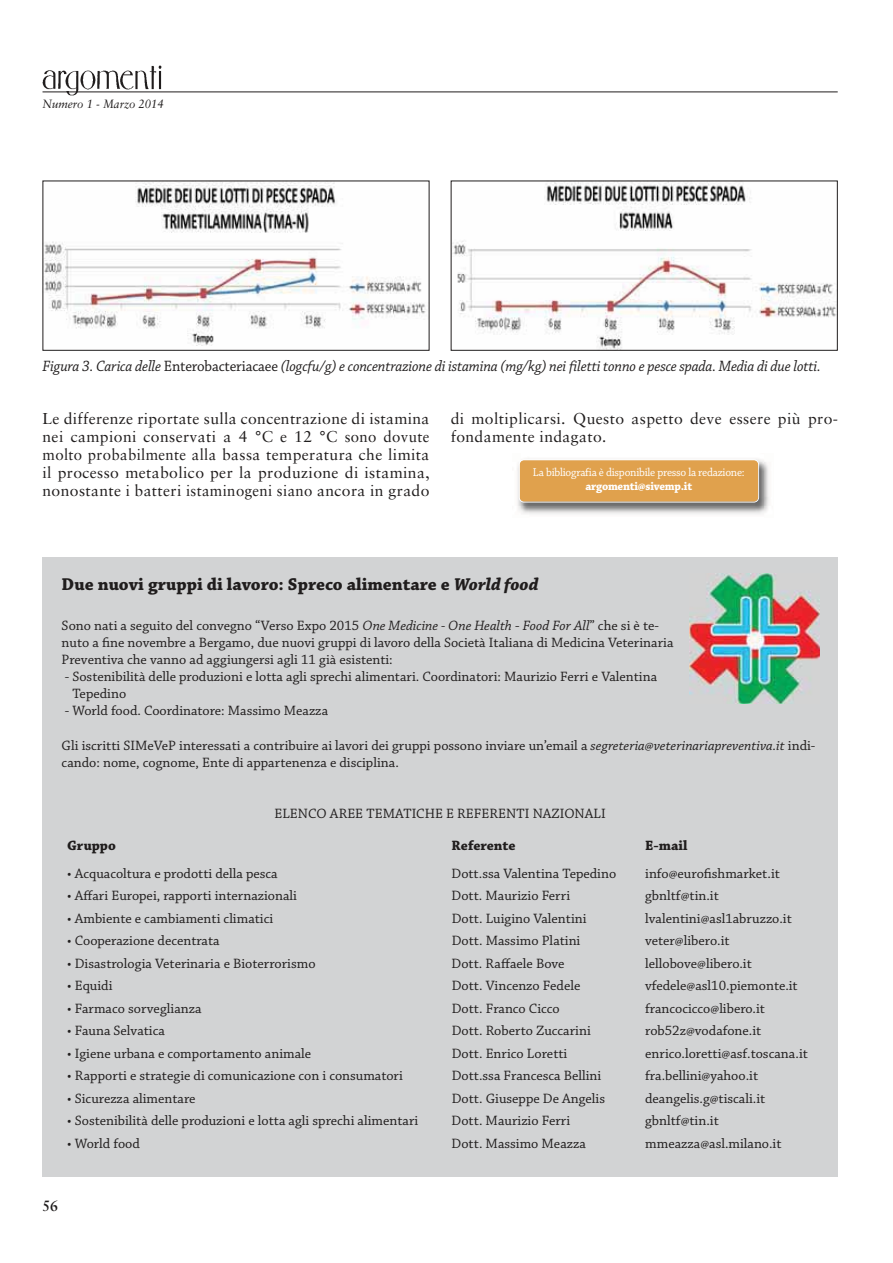
<style>
.page{position:relative;width:893px;height:1263px;background:#fff}
.page>*{position:absolute;margin:0;border:0;box-sizing:border-box;transform-origin:0 0}
.t1{font:700 18px "Chaparral Pro";color:#201d1d}
.t2{font:15.75px/18px "Sabon";letter-spacing:.025em;color:#201d1d;text-align:justify}
.t3{font:italic 15.75px "Chaparral Pro";letter-spacing:-.01em;color:#201d1d;scale:.95 1}
.t4{font:700 15px "Sabon";color:#201d1d;scale:.95 1}
.t5{font:14.25px/17.1px "Chaparral Pro";color:#201d1d}
.t6{font:700 14.25px "Chaparral Pro";color:#201d1d}
.t7{font:12px "Chaparral Pro";letter-spacing:-.02em;color:#fff;scale:.95 1}
.t8{font:700 12px "Chaparral Pro";letter-spacing:-.02em;color:#fff;scale:.95 1}
.t9{font:italic 12px "Sabon";color:#201d1d;scale:.95 1}
.s1{font-style:normal}
.s2{font-style:italic}
</style>
<div class="page">
<hr style="left:43px;top:91px;width:795px;height:1px;background:#201d1d">
<img style="left:43px;top:66px;width:119px;height:30px">
<img style="left:45px;top:183px;width:381px;height:163px">
<div style="left:43px;top:181px;width:386px;height:170px;border:1px solid #201d1d"></div>
<img style="left:453px;top:183px;width:383px;height:166px">
<div style="left:451px;top:181px;width:387px;height:170px;border:1px solid #201d1d"></div>
<img style="left:517px;top:459px;width:252px;height:55px">
<svg style="left:519px;top:459px;width:240px;height:44px"></svg>
<div style="left:43px;top:557px;width:795px;height:619px;background:#d2d3d4"></div>
<img style="left:690px;top:574px;width:129px;height:129px">
<p class="t9" style="left:43px;top:99px;width:129px">Numero 1 - Marzo 2014</p>
<p class="t3" style="left:43px;top:360px;width:821px">Figura 3. Carica delle <span class="s1">Enterobacteriacaee</span> (logcfu/g) e concentrazione di istamina (mg/kg) nei filetti tonno e pesce spada. Media di due lotti.</p>
<p class="t2" style="left:43px;top:411px;width:388px">Le differenze riportate sulla concentrazione di istamina nei campioni conservati a 4 °C e 12 °C sono dovute molto probabilmente alla bassa temperatura che limita il processo metabolico per la produzione di istamina, nonostante i batteri istaminogeni siano ancora in grado</p>
<p class="t2" style="left:451px;top:411px;width:389px">di moltiplicarsi. Questo aspetto deve essere più pro&shy;fondamente indagato.</p>
<p class="t7" style="left:533px;top:467px;width:225px">La bibliografia è disponibile presso la redazione:</p>
<p class="t8" style="left:585px;top:482px;width:114px">argomenti@sivemp.it</p>
<p class="t1" style="left:62px;top:577px;width:478px">Due nuovi gruppi di lavoro: Spreco alimentare e <span class="s2">World food</span></p>
<p class="t5" style="left:62px;top:618px;width:613px">Sono nati a seguito del convegno “Verso Expo 2015 <span class="s2">One Medicine - One Health</span> - <span class="s2">Food For All</span>” che si è te&shy;nuto a fine novembre a Bergamo, due nuovi gruppi di lavoro della Società Italiana di Medicina Veterinaria<br>Preventiva che vanno ad aggiungersi agli 11 già esistenti:</p>
<p class="t5" style="left:72px;top:669px;width:586px;text-indent:-8px">- Sostenibilità delle produzioni e lotta agli sprechi alimentari. Coordinatori: Maurizio Ferri e Valentina<br>Tepedino</p>
<p class="t5" style="left:65px;top:704px;width:265px">- World food. Coordinatore: Massimo Meazza</p>
<p class="t5" style="left:62px;top:738px;width:755px">Gli iscritti SIMeVeP interessati a contribuire ai lavori dei gruppi possono inviare un’email a <span class="s2">segreteria@veterinariapreventiva.it</span> indi&shy;cando: nome, cognome, Ente di appartenenza e disciplina.</p>
<p class="t5" style="left:274px;top:806px;width:333px">ELENCO AREE TEMATICHE E REFERENTI NAZIONALI</p>
<p class="t6" style="left:67px;top:840px;width:50px">Gruppo</p>
<p class="t6" style="left:452px;top:840px;width:65px">Referente</p>
<p class="t6" style="left:645px;top:840px;width:44px">E-mail</p>
<p class="t5" style="left:67px;top:866px;width:212px">• Acquacoltura e prodotti della pesca</p>
<p class="t5" style="left:451px;top:866px;width:166px">Dott.ssa Valentina Tepedino</p>
<p class="t5" style="left:645px;top:866px;width:136px">info@eurofishmarket.it</p>
<p class="t5" style="left:67px;top:888px;width:231px">• Affari Europei, rapporti internazionali</p>
<p class="t5" style="left:451px;top:888px;width:120px">Dott. Maurizio Ferri</p>
<p class="t5" style="left:645px;top:888px;width:75px">gbnltf@tin.it</p>
<p class="t5" style="left:67px;top:911px;width:207px">• Ambiente e cambiamenti climatici</p>
<p class="t5" style="left:452px;top:911px;width:136px">Dott. Luigino Valentini</p>
<p class="t5" style="left:645px;top:911px;width:148px">lvalentini@asl1abruzzo.it</p>
<p class="t5" style="left:67px;top:933px;width:154px">• Cooperazione decentrata</p>
<p class="t5" style="left:452px;top:933px;width:130px">Dott. Massimo Platini</p>
<p class="t5" style="left:645px;top:933px;width:86px">veter@libero.it</p>
<p class="t5" style="left:67px;top:956px;width:250px">• Disastrologia Veterinaria e Bioterrorismo</p>
<p class="t5" style="left:452px;top:956px;width:115px">Dott. Raffaele Bove</p>
<p class="t5" style="left:645px;top:956px;width:108px">lellobove@libero.it</p>
<p class="t5" style="left:67px;top:978px;width:47px">• Equidi</p>
<p class="t5" style="left:452px;top:978px;width:130px">Dott. Vincenzo Fedele</p>
<p class="t5" style="left:645px;top:978px;width:154px">vfedele@asl10.piemonte.it</p>
<p class="t5" style="left:67px;top:1001px;width:136px">• Farmaco sorveglianza</p>
<p class="t5" style="left:452px;top:1001px;width:109px">Dott. Franco Cicco</p>
<p class="t5" style="left:645px;top:1001px;width:121px">francocicco@libero.it</p>
<p class="t5" style="left:67px;top:1023px;width:99px">• Fauna Selvatica</p>
<p class="t5" style="left:452px;top:1023px;width:141px">Dott. Roberto Zuccarini</p>
<p class="t5" style="left:645px;top:1023px;width:118px">rob52z@vodafone.it</p>
<p class="t5" style="left:67px;top:1046px;width:245px">• Igiene urbana e comportamento animale</p>
<p class="t5" style="left:452px;top:1046px;width:117px">Dott. Enrico Loretti</p>
<p class="t5" style="left:645px;top:1046px;width:164px">enrico.loretti@asf.toscana.it</p>
<p class="t5" style="left:67px;top:1068px;width:337px">• Rapporti e strategie di comunicazione con i consumatori</p>
<p class="t5" style="left:452px;top:1068px;width:151px">Dott.ssa Francesca Bellini</p>
<p class="t5" style="left:645px;top:1068px;width:115px">fra.bellini@yahoo.it</p>
<p class="t5" style="left:67px;top:1091px;width:130px">• Sicurezza alimentare</p>
<p class="t5" style="left:452px;top:1091px;width:155px">Dott. Giuseppe De Angelis</p>
<p class="t5" style="left:645px;top:1091px;width:122px">deangelis.g@tiscali.it</p>
<p class="t5" style="left:67px;top:1113px;width:353px">• Sostenibilità delle produzioni e lotta agli sprechi alimentari</p>
<p class="t5" style="left:452px;top:1113px;width:120px">Dott. Maurizio Ferri</p>
<p class="t5" style="left:645px;top:1113px;width:75px">gbnltf@tin.it</p>
<p class="t5" style="left:67px;top:1136px;width:74px">• World food</p>
<p class="t5" style="left:452px;top:1136px;width:136px">Dott. Massimo Meazza</p>
<p class="t5" style="left:645px;top:1136px;width:138px">mmeazza@asl.milano.it</p>
<p class="t4" style="left:43px;top:1199px;width:18px">56</p>
</div>
